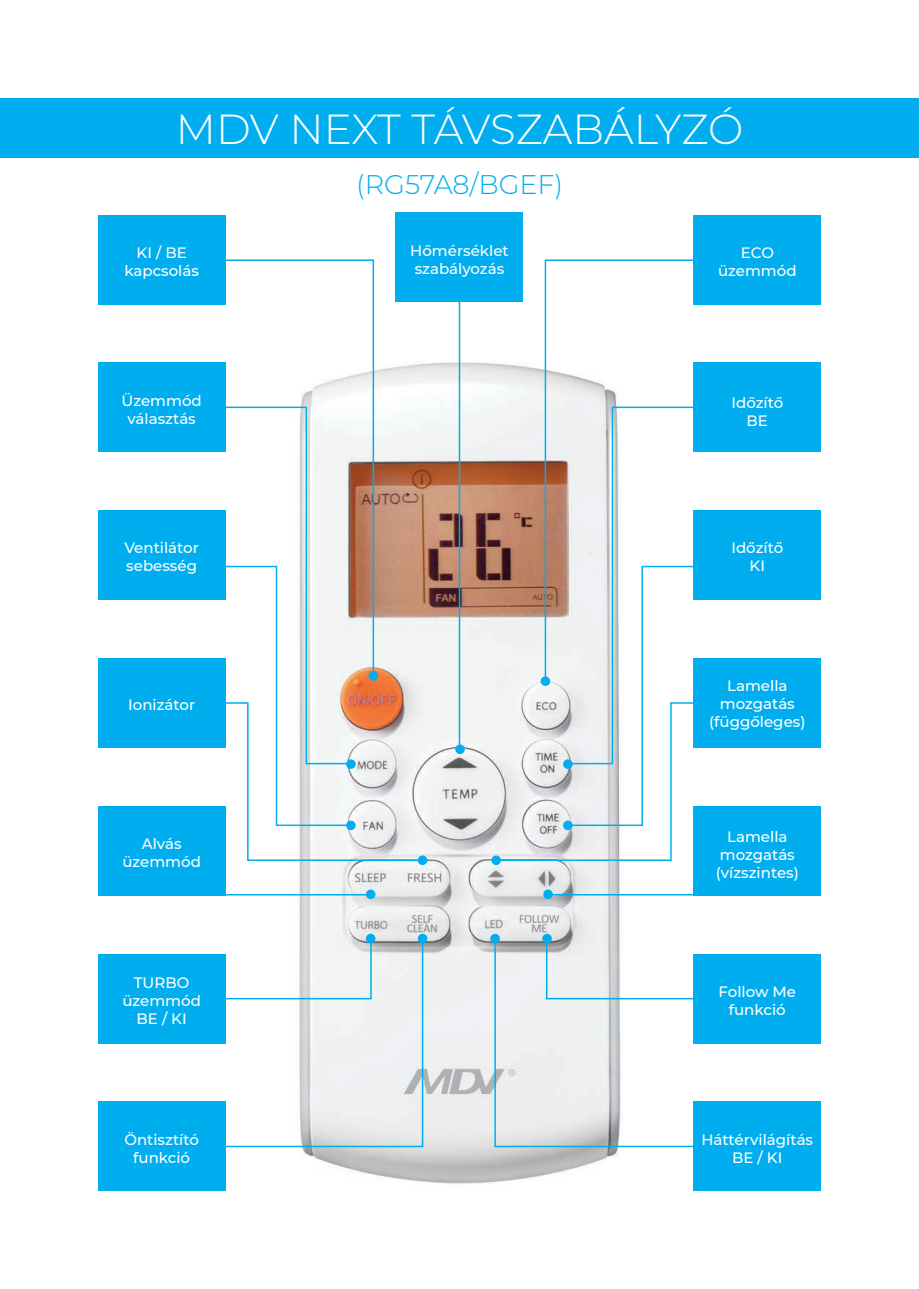
<style>
.page{position:relative;width:919px;height:1289px;background:#fff}
.page>*{position:absolute;margin:0;border:0;box-sizing:border-box;transform-origin:0 0}
.t1{font:300 42px "Montserrat";letter-spacing:-.005em;color:#fff}
.t2{font:300 27px "Montserrat";color:#00aeef}
.t3{font:500 15px/18px "Montserrat";color:#fff;text-align:center}
</style>
<div class="page">
<div style="left:0;top:98px;width:918px;height:59px;background:#00aeef"></div>
<img style="left:220px;top:304px;width:478px;height:887px">
<div style="left:693px;top:215px;width:128px;height:89px;background:#00aeef"></div>
<div style="left:98px;top:215px;width:127px;height:89px;background:#00aeef"></div>
<div style="left:395px;top:213px;width:128px;height:89px;background:#00aeef"></div>
<div style="left:693px;top:362px;width:128px;height:90px;background:#00aeef"></div>
<div style="left:98px;top:362px;width:127px;height:90px;background:#00aeef"></div>
<div style="left:693px;top:510px;width:128px;height:90px;background:#00aeef"></div>
<div style="left:98px;top:510px;width:127px;height:90px;background:#00aeef"></div>
<div style="left:693px;top:658px;width:128px;height:89px;background:#00aeef"></div>
<div style="left:98px;top:658px;width:127px;height:89px;background:#00aeef"></div>
<div style="left:693px;top:806px;width:128px;height:89px;background:#00aeef"></div>
<div style="left:98px;top:806px;width:127px;height:89px;background:#00aeef"></div>
<div style="left:693px;top:954px;width:128px;height:89px;background:#00aeef"></div>
<div style="left:98px;top:954px;width:127px;height:89px;background:#00aeef"></div>
<div style="left:693px;top:1101px;width:128px;height:90px;background:#00aeef"></div>
<div style="left:98px;top:1101px;width:127px;height:90px;background:#00aeef"></div>
<hr style="left:458px;top:300px;width:2px;height:447px;background:#00aeef">
<div style="left:418px;top:933px;width:9px;height:10px;background:#00aeef;border-radius:50%"></div>
<svg style="left:490px;top:933px;width:10px;height:10px"></svg>
<div style="left:418px;top:855px;width:9px;height:10px;background:#00aeef;border-radius:50%"></div>
<div style="left:491px;top:855px;width:10px;height:10px;background:#00aeef;border-radius:50%"></div>
<div style="left:455px;top:744px;width:10px;height:10px;background:#00aeef;border-radius:50%"></div>
<svg style="left:222px;top:259px;width:153px;height:147px"></svg>
<svg style="left:544px;top:259px;width:152px;height:306px"></svg>
<svg style="left:222px;top:939px;width:202px;height:208px"></svg>
<div style="left:366px;top:933px;width:9px;height:10px;background:#00aeef;border-radius:50%"></div>
<svg style="left:493px;top:939px;width:202px;height:208px"></svg>
<div style="left:542px;top:933px;width:9px;height:10px;background:#00aeef;border-radius:50%"></div>
<hr style="left:222px;top:894px;width:145px;height:1px;background:#00aeef">
<div style="left:366px;top:889px;width:9px;height:10px;background:#00aeef;border-radius:50%"></div>
<hr style="left:551px;top:894px;width:145px;height:1px;background:#00aeef">
<div style="left:543px;top:889px;width:10px;height:10px;background:#00aeef;border-radius:50%"></div>
<svg style="left:497px;top:565px;width:199px;height:296px"></svg>
<div style="left:563px;top:820px;width:9px;height:10px;background:#00aeef;border-radius:50%"></div>
<svg style="left:220px;top:406px;width:201px;height:455px"></svg>
<div style="left:563px;top:759px;width:9px;height:10px;background:#00aeef;border-radius:50%"></div>
<svg style="left:567px;top:406px;width:132px;height:359px"></svg>
<h1 class="t1" style="left:176px;top:101px;width:569px">MDV NEXT TÁVSZABÁLYZÓ</h1>
<h2 class="t2" style="left:356px;top:166px;width:208px">(RG57A8/BGEF)</h2>
<p class="t3" style="left:124px;top:243px;width:76px">KI / BE kapcsolás</p>
<p class="t3" style="left:410px;top:241px;width:100px;text-align:left">Hőmérséklet szabályozás</p>
<p class="t3" style="left:718px;top:243px;width:80px">ECO üzemmód</p>
<p class="t3" style="left:121px;top:390px;width:82px">Üzemmód választás</p>
<p class="t3" style="left:124px;top:538px;width:76px;text-align:left">Ventilátor sebesség</p>
<p class="t3" style="left:128px;top:695px;width:68px">Ionizátor</p>
<p class="t3" style="left:122px;top:834px;width:80px">Alvás üzemmód</p>
<p class="t3" style="left:122px;top:972px;width:80px">TURBO üzemmód<br>BE / KI</p>
<p class="t3" style="left:124px;top:1129px;width:76px">Öntisztító funkció</p>
<p class="t3" style="left:731px;top:393px;width:53px">Időzítő<br>BE</p>
<p class="t3" style="left:731px;top:538px;width:53px">Időzítő<br>KI</p>
<p class="t3" style="left:709px;top:676px;width:98px">Lamella mozgatás (függőleges)</p>
<p class="t3" style="left:715px;top:827px;width:84px">Lamella mozgatás (vízszintes)</p>
<p class="t3" style="left:718px;top:981px;width:79px">Follow Me funkció</p>
<p class="t3" style="left:701px;top:1129px;width:113px">Háttérvilágítás<br>BE / KI</p>
</div>
